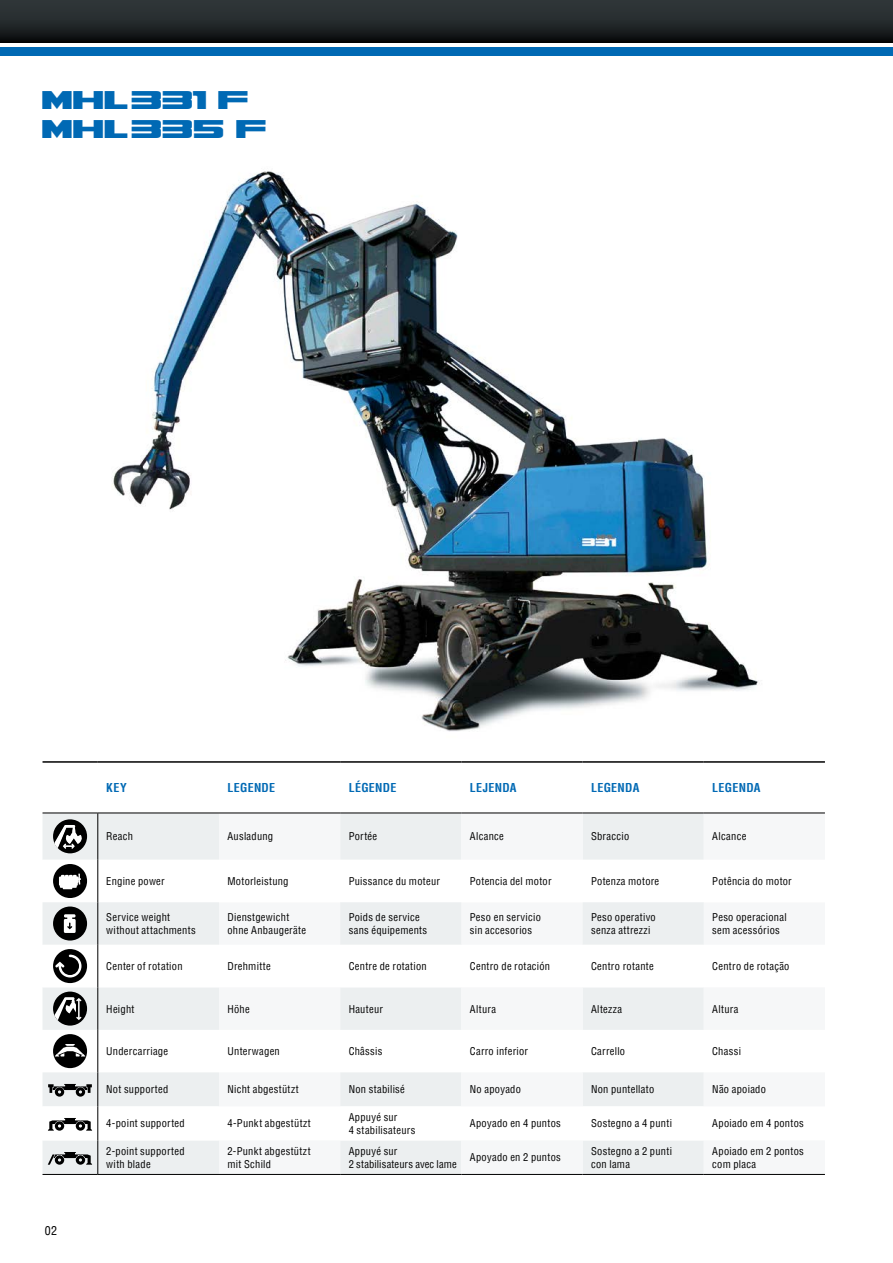
<style>
.page{position:relative;width:893px;height:1263px;background:#fff}
.page>*{position:absolute;margin:0;border:0;box-sizing:border-box;transform-origin:0 0}
.t1{font:22.5px "Terexextended";letter-spacing:.015em;color:#0069b4}
.t2{font:700 condensed 12px "Helvetica";letter-spacing:.025em;color:#0069b4}
.t3{font:condensed 12px "Helvetica";color:#000}
.t4{font:condensed 10.5px/13.5px "Helvetica";letter-spacing:.025em;color:#000}
</style>
<div class="page">
<img style="left:112px;top:171px;width:646px;height:561px">
<div style="left:0;top:47px;width:893px;height:8px;background:#0069b4"></div>
<div style="left:0;top:0;width:893px;height:43px;background:linear-gradient(to bottom,#363e41,#0c0f10)"></div>
<svg style="left:43px;top:902px;width:661px;height:272px;fill:#eceff0"></svg>
<svg style="left:43px;top:945px;width:661px;height:195px"></svg>
<svg style="left:219px;top:987px;width:606px;height:187px"></svg>
<hr style="left:98px;top:860px;width:1px;height:42px;background:#000">
<hr style="left:98px;top:902px;width:1px;height:43px;background:#000">
<hr style="left:98px;top:945px;width:1px;height:42px;background:#000">
<hr style="left:98px;top:987px;width:1px;height:43px;background:#000">
<hr style="left:98px;top:1030px;width:1px;height:42px;background:#000">
<hr style="left:98px;top:1072px;width:1px;height:34px;background:#000">
<hr style="left:98px;top:1106px;width:1px;height:34px;background:#000">
<hr style="left:98px;top:1140px;width:1px;height:34px;background:#000">
<hr style="left:43px;top:1174px;width:55px;height:1px;background:#000">
<hr style="left:98px;top:1174px;width:121px;height:1px;background:#000">
<hr style="left:219px;top:1174px;width:121px;height:1px;background:#000">
<hr style="left:340px;top:1174px;width:121px;height:1px;background:#000">
<hr style="left:461px;top:1174px;width:122px;height:1px;background:#000">
<hr style="left:583px;top:1174px;width:121px;height:1px;background:#000">
<hr style="left:704px;top:1174px;width:121px;height:1px;background:#000">
<hr style="left:43px;top:761px;width:55px;height:2px;background:#000">
<hr style="left:98px;top:761px;width:121px;height:2px;background:#000">
<hr style="left:219px;top:761px;width:121px;height:2px;background:#000">
<hr style="left:340px;top:761px;width:121px;height:2px;background:#000">
<hr style="left:461px;top:761px;width:122px;height:2px;background:#000">
<hr style="left:583px;top:761px;width:121px;height:2px;background:#000">
<hr style="left:704px;top:761px;width:121px;height:2px;background:#000">
<hr style="left:704px;top:813px;width:121px;height:1px;background:#000">
<svg style="left:43px;top:813px;width:661px;height:47px"></svg>
<div style="left:53px;top:864px;width:34px;height:34px;background:#000;border-radius:50%"></div>
<svg style="left:59px;top:873px;width:22px;height:16px"></svg>
<div style="left:53px;top:906px;width:34px;height:34px;background:#000;border-radius:50%"></div>
<svg style="left:64px;top:914px;width:12px;height:19px"></svg>
<div style="left:53px;top:949px;width:34px;height:34px;background:#000;border-radius:50%"></div>
<svg style="left:55px;top:955px;width:27px;height:22px"></svg>
<div style="left:53px;top:991px;width:34px;height:34px;background:#000;border-radius:50%"></div>
<svg style="left:53px;top:997px;width:28px;height:24px"></svg>
<div style="left:53px;top:1034px;width:34px;height:34px;background:#000;border-radius:50%"></div>
<svg style="left:55px;top:1044px;width:30px;height:12px"></svg>
<svg style="left:48px;top:1084px;width:44px;height:13px"></svg>
<svg style="left:48px;top:1118px;width:44px;height:13px"></svg>
<svg style="left:48px;top:1152px;width:44px;height:13px"></svg>
<h1 class="t1" style="left:43px;top:90px;width:208px">mhl331 f</h1>
<h1 class="t1" style="left:43px;top:120px;width:226px">mhl335 f</h1>
<p class="t3" style="left:45px;top:1222px;width:14px">02</p>
<p class="t2" style="left:106px;top:780px;width:22px">KEY</p>
<p class="t2" style="left:227px;top:780px;width:49px">LEGENDE</p>
<p class="t2" style="left:349px;top:780px;width:49px">LÉGENDE</p>
<p class="t2" style="left:470px;top:780px;width:48px">LEJENDA</p>
<p class="t2" style="left:591px;top:780px;width:50px">LEGENDA</p>
<p class="t2" style="left:712px;top:780px;width:50px">LEGENDA</p>
<p class="t4" style="left:106px;top:829px;width:28px">Reach</p>
<p class="t4" style="left:227px;top:829px;width:47px">Ausladung</p>
<p class="t4" style="left:349px;top:829px;width:30px">Portée</p>
<p class="t4" style="left:470px;top:829px;width:36px">Alcance</p>
<p class="t4" style="left:591px;top:829px;width:40px">Sbraccio</p>
<p class="t4" style="left:712px;top:829px;width:36px">Alcance</p>
<p class="t4" style="left:106px;top:874px;width:60px">Engine power</p>
<p class="t4" style="left:227px;top:874px;width:63px">Motorleistung</p>
<p class="t4" style="left:349px;top:874px;width:93px">Puissance du moteur</p>
<p class="t4" style="left:470px;top:874px;width:83px">Potencia del motor</p>
<p class="t4" style="left:591px;top:874px;width:70px">Potenza motore</p>
<p class="t4" style="left:712px;top:874px;width:81px">Potência do motor</p>
<p class="t4" style="left:106px;top:910px;width:91px">Service weight without attachments</p>
<p class="t4" style="left:227px;top:910px;width:80px">Dienstgewicht ohne Anbaugeräte</p>
<p class="t4" style="left:349px;top:910px;width:80px">Poids de service sans équipements</p>
<p class="t4" style="left:470px;top:910px;width:73px">Peso en servicio sin accesorios</p>
<p class="t4" style="left:591px;top:910px;width:66px">Peso operativo senza attrezzi</p>
<p class="t4" style="left:712px;top:910px;width:76px">Peso operacional sem acessórios</p>
<p class="t4" style="left:106px;top:959px;width:78px">Center of rotation</p>
<p class="t4" style="left:227px;top:959px;width:45px">Drehmitte</p>
<p class="t4" style="left:349px;top:959px;width:80px">Centre de rotation</p>
<p class="t4" style="left:470px;top:959px;width:82px">Centro de rotación</p>
<p class="t4" style="left:591px;top:959px;width:64px">Centro rotante</p>
<p class="t4" style="left:712px;top:959px;width:79px">Centro de rotação</p>
<p class="t4" style="left:106px;top:1002px;width:30px">Height</p>
<p class="t4" style="left:227px;top:1002px;width:24px">Höhe</p>
<p class="t4" style="left:349px;top:1002px;width:36px">Hauteur</p>
<p class="t4" style="left:470px;top:1002px;width:28px">Altura</p>
<p class="t4" style="left:591px;top:1002px;width:33px">Altezza</p>
<p class="t4" style="left:712px;top:1002px;width:28px">Altura</p>
<p class="t4" style="left:106px;top:1044px;width:63px">Undercarriage</p>
<p class="t4" style="left:227px;top:1044px;width:54px">Unterwagen</p>
<p class="t4" style="left:349px;top:1044px;width:35px">Châssis</p>
<p class="t4" style="left:470px;top:1044px;width:60px">Carro inferior</p>
<p class="t4" style="left:591px;top:1044px;width:36px">Carrello</p>
<p class="t4" style="left:712px;top:1044px;width:30px">Chassi</p>
<p class="t4" style="left:106px;top:1082px;width:64px">Not supported</p>
<p class="t4" style="left:227px;top:1082px;width:73px">Nicht abgestützt</p>
<p class="t4" style="left:349px;top:1082px;width:58px">Non stabilisé</p>
<p class="t4" style="left:470px;top:1082px;width:53px">No apoyado</p>
<p class="t4" style="left:591px;top:1082px;width:65px">Non puntellato</p>
<p class="t4" style="left:712px;top:1082px;width:55px">Não apoiado</p>
<p class="t4" style="left:106px;top:1116px;width:80px">4-point supported</p>
<p class="t4" style="left:227px;top:1116px;width:85px">4-Punkt abgestützt</p>
<p class="t4" style="left:349px;top:1110px;width:68px">Appuyé sur<br>4 stabilisateurs</p>
<p class="t4" style="left:470px;top:1116px;width:93px">Apoyado en 4 puntos</p>
<p class="t4" style="left:591px;top:1116px;width:82px">Sostegno a 4 punti</p>
<p class="t4" style="left:712px;top:1116px;width:93px">Apoiado em 4 pontos</p>
<p class="t4" style="left:106px;top:1144px;width:80px">2-point supported with blade</p>
<p class="t4" style="left:227px;top:1144px;width:85px">2-Punkt abgestützt mit Schild</p>
<p class="t4" style="left:349px;top:1144px;width:110px">Appuyé sur<br>2 stabilisateurs avec lame</p>
<p class="t4" style="left:470px;top:1150px;width:93px">Apoyado en 2 puntos</p>
<p class="t4" style="left:591px;top:1144px;width:82px">Sostegno a 2 punti con lama</p>
<p class="t4" style="left:712px;top:1144px;width:93px">Apoiado em 2 pontos com placa</p>
</div>
